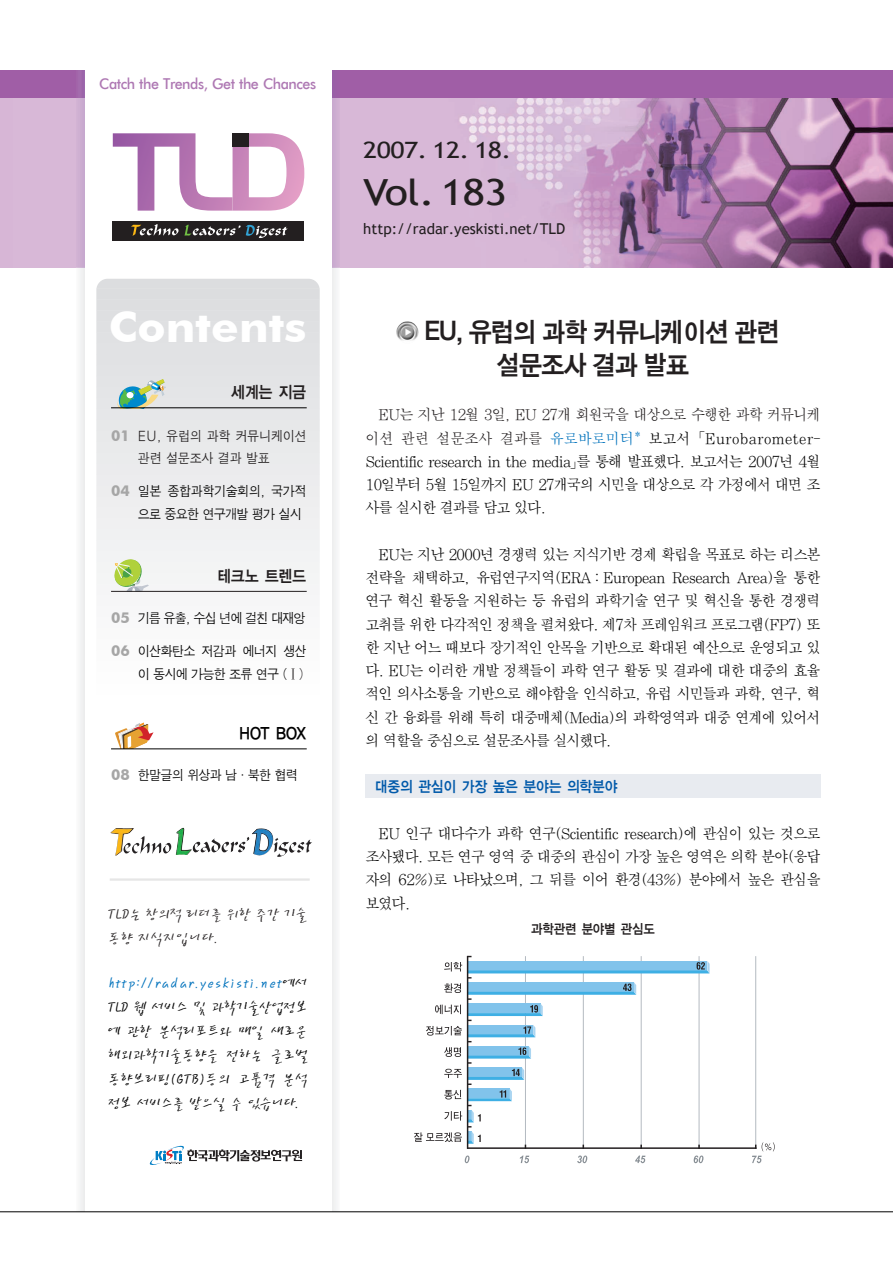
<style>
.page{position:relative;width:893px;height:1263px;background:#fff}
.page>*{position:absolute;margin:0;border:0;box-sizing:border-box;transform-origin:0 0}
.t1{font:700 42px "Futura BT";color:#fff;scale:1.08 1}
.t2{font:36px "Trebuchet MS";letter-spacing:-.02em;color:#231f20;scale:1.2 1}
.t3{font:27px/33px "Sand Kg";letter-spacing:-.03em;color:#231f20;scale:.95 1}
.t4{font:22.5px "Trebuchet MS";letter-spacing:-.02em;color:#231f20;scale:1.2 1}
.t5{font:16.5px "YGO34";letter-spacing:-.075em;color:#231f20;scale:.9 1}
.t6{font:16.5px "YGO34";letter-spacing:-.105em;color:#000;scale:.9 1}
.t7{font:15.75px/24px "San Bs B";letter-spacing:-.02em;color:#000;text-align:justify;scale:.93 1}
.t8{font:15.75px/24px "San Bs B";letter-spacing:-.025em;color:#231f20;scale:.93 1}
.t9{font:15px/23.2px "SM Amu";letter-spacing:-.085em;color:#000;text-align:justify;scale:.95 1}
.t10{font:15px "Trebuchet MS";color:#231f20}
.t11{font:15px "Futuri SW";letter-spacing:-.03em;color:#ae78b3;scale:.95 1}
.t12{font:15px "YGO14";letter-spacing:-.07em;color:#015aaa;scale:.9 1}
.t13{font:13.5px/22.5px "SM Ago J";letter-spacing:-.07em;color:#000;text-align:right;scale:.9 1}
.t14{font:13.5px/22.5px "SM Ago J";letter-spacing:-.045em;color:#000;scale:.9 1}
.t15{font:13.5px/22.5px "SM Ago J";letter-spacing:-.025em;color:#231f20;scale:.9 1}
.t16{font:13.5px "SM Ago J";letter-spacing:-.09em;color:#000;scale:.9 1}
.t17{font:13.5px "YGO14";letter-spacing:-.07em;color:#231f20;scale:.9 1}
.s1{font-family:"Futura BT";font-weight:700;font-size:15px;color:#a6a6a6}
.s2{font-family:"SM Ago T";color:#231f20}
.s3{color:#231f20}
.s4{color:#0072bc}
</style>
<div class="page">
<img style="left:14px;top:98px;width:878px;height:170px">
<hr style="left:332px;top:268px;width:4px;height:944px;background:#ececee">
<hr style="left:334px;top:268px;width:4px;height:944px;background:#f1f2f3">
<hr style="left:336px;top:268px;width:4px;height:944px;background:#f6f6f7">
<hr style="left:338px;top:268px;width:2px;height:944px;background:#fbfbfb">
<hr style="left:338px;top:70px;width:2px;height:198px;background:#d2b2d4">
<hr style="left:336px;top:70px;width:2px;height:198px;background:#cdaed2">
<hr style="left:334px;top:70px;width:2px;height:198px;background:#c8aacf">
<hr style="left:332px;top:70px;width:2px;height:198px;background:#c4a6ce">
<hr style="left:331px;top:70px;width:1px;height:198px;background:#c0a2cc">
<hr style="left:81px;top:268px;width:4px;height:944px;background:#eaebec">
<hr style="left:79px;top:268px;width:4px;height:944px;background:#efeff0">
<hr style="left:77px;top:268px;width:4px;height:944px;background:#f3f4f4">
<hr style="left:76px;top:268px;width:3px;height:944px;background:#f9f9f9">
<div style="left:0;top:70px;width:892px;height:28px;background:#a05ea6"></div>
<hr style="left:76px;top:70px;width:2px;height:198px;background:#d2b2d4">
<hr style="left:78px;top:70px;width:2px;height:198px;background:#cdaed2">
<hr style="left:80px;top:70px;width:2px;height:198px;background:#c8aacf">
<hr style="left:82px;top:70px;width:2px;height:198px;background:#c4a6ce">
<hr style="left:84px;top:70px;width:1px;height:198px;background:#c0a2cc">
<svg style="left:331px;top:70px;width:1px;height:28px"></svg>
<svg style="left:76px;top:70px;width:9px;height:28px"></svg>
<div style="left:85px;top:70px;width:246px;height:1142px;background:#fff"></div>
<div style="left:113px;top:221px;width:191px;height:20px;background:#231f20"></div>
<svg style="left:113px;top:133px;width:191px;height:78px"></svg>
<div style="left:232px;top:133px;width:17px;height:14px;background:#231f20"></div>
<svg style="left:131px;top:224px;width:157px;height:14px"></svg>
<div style="left:96px;top:279px;width:224px;height:8px;background:#dcdddf"></div>
<div style="left:96px;top:290px;width:224px;height:8px;background:#dcdddf"></div>
<div style="left:96px;top:301px;width:224px;height:8px;background:#dddee0"></div>
<div style="left:96px;top:312px;width:224px;height:8px;background:#dedfe1"></div>
<div style="left:96px;top:323px;width:224px;height:8px;background:#dfe0e2"></div>
<div style="left:96px;top:334px;width:224px;height:8px;background:#e0e1e3"></div>
<div style="left:96px;top:345px;width:224px;height:8px;background:#e1e2e4"></div>
<div style="left:96px;top:356px;width:224px;height:8px;background:#e1e2e4"></div>
<div style="left:96px;top:367px;width:224px;height:8px;background:#e2e3e5"></div>
<div style="left:96px;top:378px;width:224px;height:8px;background:#e3e4e6"></div>
<div style="left:96px;top:388px;width:224px;height:9px;background:#e4e5e7"></div>
<div style="left:96px;top:399px;width:224px;height:9px;background:#e5e6e8"></div>
<div style="left:96px;top:410px;width:224px;height:9px;background:#e6e7e9"></div>
<div style="left:96px;top:421px;width:224px;height:9px;background:#e7e8e9"></div>
<div style="left:96px;top:432px;width:224px;height:9px;background:#e8e9ea"></div>
<div style="left:96px;top:443px;width:224px;height:9px;background:#e9eaeb"></div>
<div style="left:96px;top:454px;width:224px;height:8px;background:#eaebec"></div>
<div style="left:96px;top:465px;width:224px;height:8px;background:#ebebed"></div>
<div style="left:96px;top:476px;width:224px;height:8px;background:#ececee"></div>
<div style="left:96px;top:487px;width:224px;height:8px;background:#ededee"></div>
<div style="left:96px;top:498px;width:224px;height:8px;background:#eeeeef"></div>
<div style="left:96px;top:509px;width:224px;height:8px;background:#efeff0"></div>
<div style="left:96px;top:520px;width:224px;height:8px;background:#f0f0f1"></div>
<div style="left:96px;top:531px;width:224px;height:8px;background:#f0f1f2"></div>
<div style="left:96px;top:542px;width:224px;height:8px;background:#f1f2f3"></div>
<div style="left:96px;top:553px;width:224px;height:8px;background:#f2f3f4"></div>
<div style="left:96px;top:564px;width:224px;height:8px;background:#f3f4f4"></div>
<div style="left:96px;top:575px;width:224px;height:8px;background:#f4f5f5"></div>
<svg style="left:111px;top:590px;width:196px;height:1px"></svg>
<div style="left:96px;top:597px;width:224px;height:8px;background:#f6f6f7"></div>
<div style="left:96px;top:608px;width:224px;height:8px;background:#f7f7f8"></div>
<div style="left:96px;top:619px;width:224px;height:8px;background:#f8f8f9"></div>
<div style="left:96px;top:630px;width:224px;height:8px;background:#f9f9f9"></div>
<div style="left:96px;top:641px;width:224px;height:8px;background:#fafafa"></div>
<div style="left:96px;top:652px;width:224px;height:8px;background:#fbfbfb"></div>
<img style="left:290px;top:839px;width:22px;height:14px">
<svg style="left:113px;top:379px;width:53px;height:29px"></svg>
<hr style="left:111px;top:408px;width:196px;height:1px;background:#000">
<svg style="left:113px;top:559px;width:36px;height:32px"></svg>
<hr style="left:111px;top:591px;width:196px;height:1px;background:#231f20">
<svg style="left:115px;top:722px;width:38px;height:27px"></svg>
<hr style="left:111px;top:749px;width:196px;height:1px;background:#000">
<svg style="left:149px;top:1145px;width:154px;height:20px"></svg>
<hr style="left:0;top:1211px;width:892px;height:1px;background:#000">
<hr style="left:110px;top:878px;width:200px;height:3px;background:#e6e6e6">
<img style="left:396px;top:321px;width:23px;height:20px">
<div style="left:365px;top:775px;width:455px;height:23px;background:#e8ebf0"></div>
<hr style="left:755px;top:956px;width:1px;height:193px;background:#b4bac1">
<svg style="left:519px;top:1156px;width:10px;height:7px"></svg>
<svg style="left:577px;top:1156px;width:10px;height:7px"></svg>
<svg style="left:635px;top:1156px;width:10px;height:7px"></svg>
<svg style="left:693px;top:1156px;width:10px;height:7px"></svg>
<svg style="left:752px;top:1142px;width:22px;height:21px"></svg>
<svg style="left:464px;top:1156px;width:5px;height:7px"></svg>
<hr style="left:467px;top:1147px;width:289px;height:2px;background:#231f20">
<svg style="left:414px;top:956px;width:295px;height:193px"></svg>
<p class="t11" style="left:99px;top:75px;width:230px">Catch the Trends, Get the Chances</p>
<h1 class="t1" style="left:109px;top:302px;width:184px">Contents</h1>
<p class="t5" style="left:230px;top:385px;width:86px">세계는 지금</p>
<p class="t15" style="left:138px;top:425px;width:189px;text-indent:-27px"><span class="s1">01</span> EU, 유럽의 과학 커뮤니케이션 관련 설문조사 결과 발표</p>
<p class="t14" style="left:138px;top:481px;width:189px;text-indent:-27px"><span class="s1">04</span> 일본 종합과학기술회의, 국가적 으로 중요한 연구개발 평가 실시</p>
<p class="t5" style="left:217px;top:568px;width:101px">테크노 트렌드</p>
<p class="t16" style="left:111px;top:612px;width:217px"><span class="s1">05</span> 기름 유출, 수십 년에 걸친 대재앙</p>
<p class="t13" style="left:111px;top:641px;width:219px"><span class="s1">06</span> 이산화탄소 저감과 에너지 생산 이 동시에 가능한 조류 연구 (<span class="s2">Ⅰ</span><span class="s3">)</span></p>
<p class="t6" style="left:239px;top:726px;width:77px">HOT BOX</p>
<p class="t13" style="left:111px;top:765px;width:209px"><span class="s1">08</span> 한말글의 위상과 남·북한 협력</p>
<p class="t8" style="left:108px;top:904px;width:216px">TLD는 창의적 리더를 위한 주간 기술 동향 지식지입니다.</p>
<p class="t7" style="left:108px;top:973px;width:216px"><span class="s4">http://radar.yeskisti.net</span>에서 TLD 웹 서비스 및 과학기술산업정보 에 관한 분석리포트와 매일 새로운 해외과학기술동향을 전하는 글로벌 동향브리핑(GTB)등의 고품격 분석 정보 서비스를 받으실 수 있습니다.</p>
<h3 class="t4" style="left:363px;top:137px;width:125px">2007. 12. 18.</h3>
<h2 class="t2" style="left:363px;top:171px;width:121px">Vol. 183</h2>
<p class="t10" style="left:363px;top:220px;width:203px">http://radar.yeskisti.net/TLD</p>
<h3 class="t3" style="left:496px;top:317px;width:299px;text-indent:-72px">EU, 유럽의 과학 커뮤니케이션 관련 설문조사 결과 발표</h3>
<p class="t9" style="left:365px;top:404px;width:480px;text-indent:13px"><span class="s3">EU는 지난 12월 3일, EU 27개 회원국을 대상으로 수행한 과학 커뮤니케 이션 관련 설문조사 결과를</span> <span class="s4">유로바로미터*</span> 보고서「Eurobarometer-Scientific research in the media」를 통해 발표했다. 보고서는 2007년 4월 10일부터 5월 15일까지 EU 27개국의 시민을 대상으로 각 가정에서 대면 조 사를 실시한 결과를 담고 있다.</p>
<p class="t9" style="left:365px;top:544px;width:480px;text-indent:13px">EU는 지난 2000년 경쟁력 있는 지식기반 경제 확립을 목표로 하는 리스본 전략을 채택하고, 유럽연구지역(ERA : European Research Area)을 통한 연구 혁신 활동을 지원하는 등 유럽의 과학기술 연구 및 혁신을 통한 경쟁력 고취를 위한 다각적인 정책을 펼쳐왔다. 제7차 프레임워크 프로그램(FP7) 또 한 지난 어느 때보다 장기적인 안목을 기반으로 확대된 예산으로 운영되고 있 다. EU는 이러한 개발 정책들이 과학 연구 활동 및 결과에 대한 대중의 효율 적인 의사소통을 기반으로 해야함을 인식하고, 유럽 시민들과 과학, 연구, 혁 신 간 융화를 위해 특히 대중매체(Media)의 과학영역과 대중 연계에 있어서 의 역할을 중심으로 설문조사를 실시했다.</p>
<p class="t12" style="left:374px;top:780px;width:272px">대중의 관심이 가장 높은 분야는 의학분야</p>
<p class="t9" style="left:365px;top:823px;width:480px;text-indent:13px">EU 인구 대다수가 과학 연구(Scientific research)에 관심이 있는 것으로 조사됐다. 모든 연구 영역 중 대중의 관심이 가장 높은 영역은 의학 분야(응답 자의 62%)로 나타났으며, 그 뒤를 이어 환경(43%) 분야에서 높은 관심을 보였다.</p>
<p class="t17" style="left:531px;top:923px;width:139px">과학관련 분야별 관심도</p>
</div>
